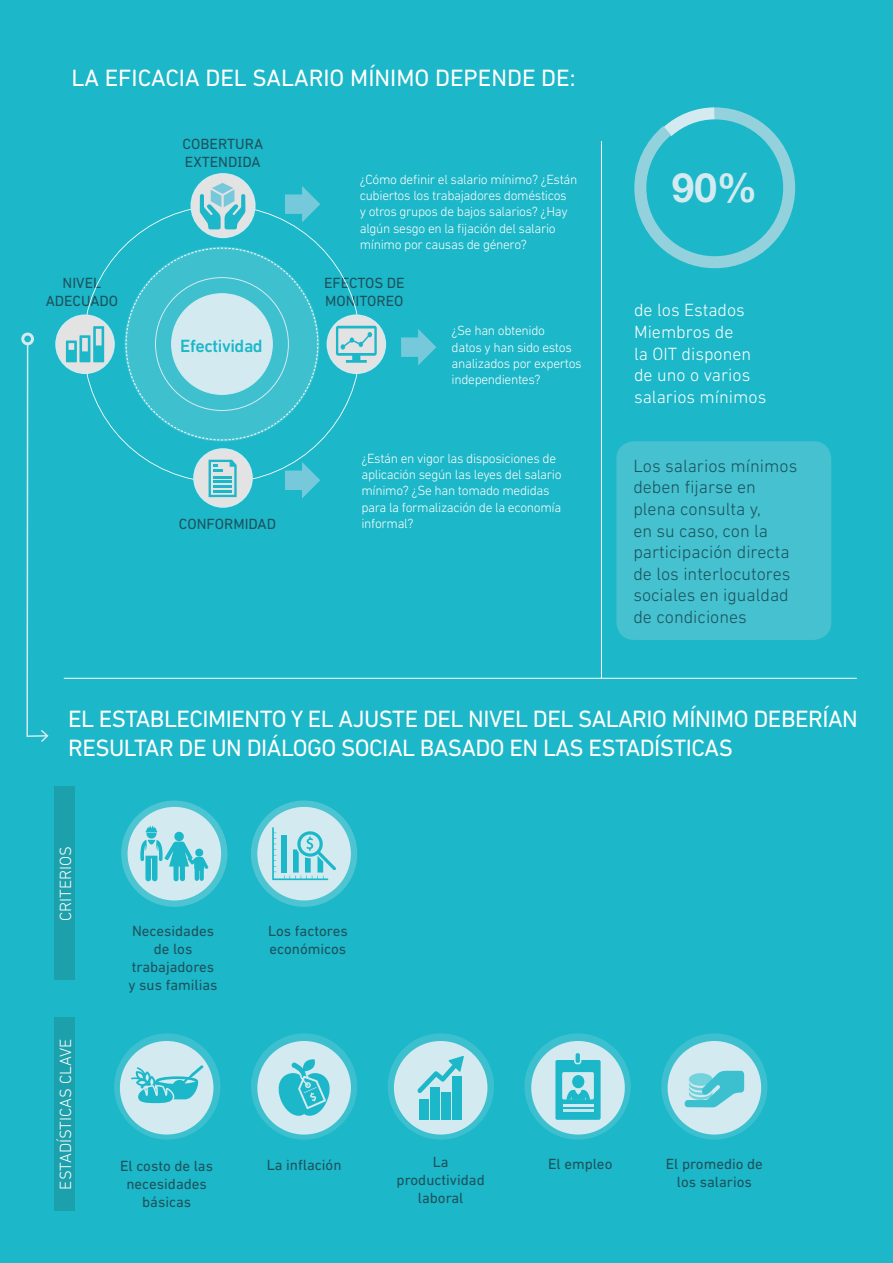
<style>
.page{position:relative;width:893px;height:1263px;background:#1cb7c8}
.page>*{position:absolute;margin:0;border:0;box-sizing:border-box;transform-origin:0 0}
.t1{font:700 40.5px "Helvetica Neue LT Std";color:#d3ebf0}
.t2{font:24px/28.8px "DIN Next LT Pro";letter-spacing:-.02em;color:#fff}
.t3{font:24px "DIN Next LT Pro";color:#fff}
.t4{font:300 18px/21.6px "DIN Next LT Pro";color:#1c515c}
.t5{font:300 18px/21.6px "DIN Next LT Pro";color:#fff}
.t6{font:500 18px "DIN Next LT Pro";letter-spacing:-.025em;color:#1cb7c8}
.t7{font:300 16.5px "DIN Next LT Pro";color:#fff}
.t8{font:15px/18px "DIN Next LT Pro";color:#1c515c;text-align:center}
.t9{font:300 13.5px/16.2px "DIN Next LT Pro";letter-spacing:-.025em;color:#fff}
</style>
<div class="page">
<svg style="left:634px;top:107px;width:162px;height:162px"></svg>
<hr style="left:601px;top:141px;width:1px;height:537px;background:#fff">
<div style="left:191px;top:174px;width:64px;height:63px;background:#e3e3e3;border-radius:50%"></div>
<div style="left:327px;top:315px;width:58px;height:58px;background:#e3e3e3;border-radius:50%"></div>
<div style="left:194px;top:449px;width:58px;height:58px;background:#e3e3e3;border-radius:50%"></div>
<div style="left:56px;top:315px;width:58px;height:58px;background:#e3e3e3;border-radius:50%"></div>
<svg style="left:66px;top:183px;width:311px;height:316px"></svg>
<svg style="left:401px;top:329px;width:35px;height:36px"></svg>
<hr style="left:64px;top:678px;width:793px;height:1px;background:#fff">
<svg style="left:26px;top:332px;width:23px;height:410px"></svg>
<div style="left:23px;top:334px;width:10px;height:10px;background:#1cb7c8;border-radius:50%"></div>
<div style="left:21px;top:333px;width:13px;height:12px;border:3px solid #d3ebf0;border-radius:50%"></div>
<svg style="left:661px;top:1033px;width:106px;height:107px;fill:#d3ebf0"></svg>
<svg style="left:114px;top:1033px;width:106px;height:107px;fill:#3cc0cf"></svg>
<div style="left:120px;top:1041px;width:93px;height:93px;background:#d3ebf0;border-radius:50%"></div>
<svg style="left:131px;top:1048px;width:73px;height:70px"></svg>
<svg style="left:251px;top:1033px;width:106px;height:107px;fill:#3cc0cf"></svg>
<div style="left:257px;top:1041px;width:94px;height:93px;background:#d3ebf0;border-radius:50%"></div>
<svg style="left:278px;top:1059px;width:52px;height:57px"></svg>
<svg style="left:388px;top:1033px;width:106px;height:107px;fill:#3cc0cf"></svg>
<div style="left:394px;top:1041px;width:93px;height:93px;background:#d3ebf0;border-radius:50%"></div>
<div style="left:419px;top:1099px;width:10px;height:21px;background:#1cb7c8"></div>
<div style="left:430px;top:1087px;width:10px;height:33px;background:#1cb7c8"></div>
<div style="left:441px;top:1092px;width:10px;height:28px;background:#1cb7c8"></div>
<div style="left:452px;top:1076px;width:10px;height:44px;background:#1cb7c8"></div>
<svg style="left:417px;top:1056px;width:47px;height:37px"></svg>
<svg style="left:524px;top:1033px;width:107px;height:107px;fill:#3cc0cf"></svg>
<div style="left:531px;top:1041px;width:94px;height:93px;background:#d3ebf0;border-radius:50%"></div>
<svg style="left:555px;top:1060px;width:46px;height:60px"></svg>
<div style="left:575px;top:1052px;width:6px;height:11px;background:#1cb7c8;border-radius:2px"></div>
<div style="left:574px;top:1052px;width:7px;height:12px;border:2px solid #d3ebf0;border-radius:2px"></div>
<div style="left:616px;top:441px;width:215px;height:199px;background:#45c1cf;border-radius:18px"></div>
<svg style="left:121px;top:800px;width:106px;height:107px;fill:#4cc4d2"></svg>
<div style="left:128px;top:807px;width:93px;height:93px;background:#d3ebf0;border-radius:50%"></div>
<svg style="left:140px;top:826px;width:68px;height:55px"></svg>
<svg style="left:251px;top:800px;width:106px;height:107px;fill:#4cc4d2"></svg>
<div style="left:257px;top:807px;width:94px;height:93px;background:#d3ebf0;border-radius:50%"></div>
<svg style="left:272px;top:827px;width:64px;height:53px"></svg>
<div style="left:55px;top:787px;width:20px;height:193px;background:#1ca0ab"></div>
<div style="left:55px;top:1017px;width:20px;height:194px;background:#1ca0ab"></div>
<h2 class="t3" style="left:71px;top:64px;width:506px">LA EFICACIA DEL SALARIO MÍNIMO DEPENDE DE:</h2>
<p class="t8" style="left:46px;top:274px;width:74px">NIVEL<br>ADECUADO</p>
<p class="t8" style="left:182px;top:134px;width:82px;text-align:left">COBERTURA<br>EXTENDIDA</p>
<h3 class="t6" style="left:180px;top:336px;width:84px">Efectividad</h3>
<p class="t8" style="left:179px;top:514px;width:99px">CONFORMIDAD</p>
<p class="t9" style="left:360px;top:171px;width:219px">¿Cómo definir el salario mínimo? ¿Están cubiertos los trabajadores domésticos<br>y otros grupos de bajos salarios? ¿Hay algún sesgo en la fijación del salario mínimo por causas de género?</p>
<p class="t8" style="left:324px;top:274px;width:82px;text-align:left">EFECTOS DE<br>MONITOREO</p>
<p class="t9" style="left:452px;top:323px;width:132px">¿Se han obtenido<br>datos y han sido estos analizados por expertos independientes?</p>
<p class="t9" style="left:361px;top:450px;width:202px">¿Están en vigor las disposiciones de aplicación según las leyes del salario mínimo? ¿Se han tomado medidas para la formalización de la economía informal?</p>
<h1 class="t1" style="left:672px;top:163px;width:87px">90%</h1>
<h3 class="t5" style="left:634px;top:299px;width:134px">de los Estados<br>Miembros de<br>la OIT disponen de uno o varios salarios mínimos</h3>
<h3 class="t4" style="left:633px;top:455px;width:166px">Los salarios mínimos deben fijarse en plena consulta y,<br>en su caso, con la participación directa de los interlocutores sociales en igualdad de condiciones</h3>
<h2 class="t2" style="left:68px;top:704px;width:791px">EL ESTABLECIMIENTO Y EL AJUSTE DEL NIVEL DEL SALARIO MÍNIMO DEBERÍAN<br>RESULTAR DE UN DIÁLOGO SOCIAL BASADO EN LAS ESTADÍSTICAS</h2>
<p class="t7" style="left:56px;top:921px;width:77px;rotate:-90deg">CRITERIOS</p>
<p class="t7" style="left:56px;top:1189px;width:152px;rotate:-90deg">ESTADÍSTICAS CLAVE</p>
<p class="t8" style="left:129px;top:922px;width:91px">Necesidades de los trabajadores y sus familias</p>
<p class="t8" style="left:268px;top:922px;width:81px;text-align:left">Los factores económicos</p>
<p class="t8" style="left:120px;top:1157px;width:94px">El costo de las necesidades básicas</p>
<p class="t8" style="left:267px;top:1156px;width:76px">La inflación</p>
<p class="t8" style="left:397px;top:1153px;width:90px">La productividad laboral</p>
<p class="t8" style="left:548px;top:1155px;width:66px">El empleo</p>
<p class="t8" style="left:666px;top:1155px;width:99px">El promedio de los salarios</p>
</div>
